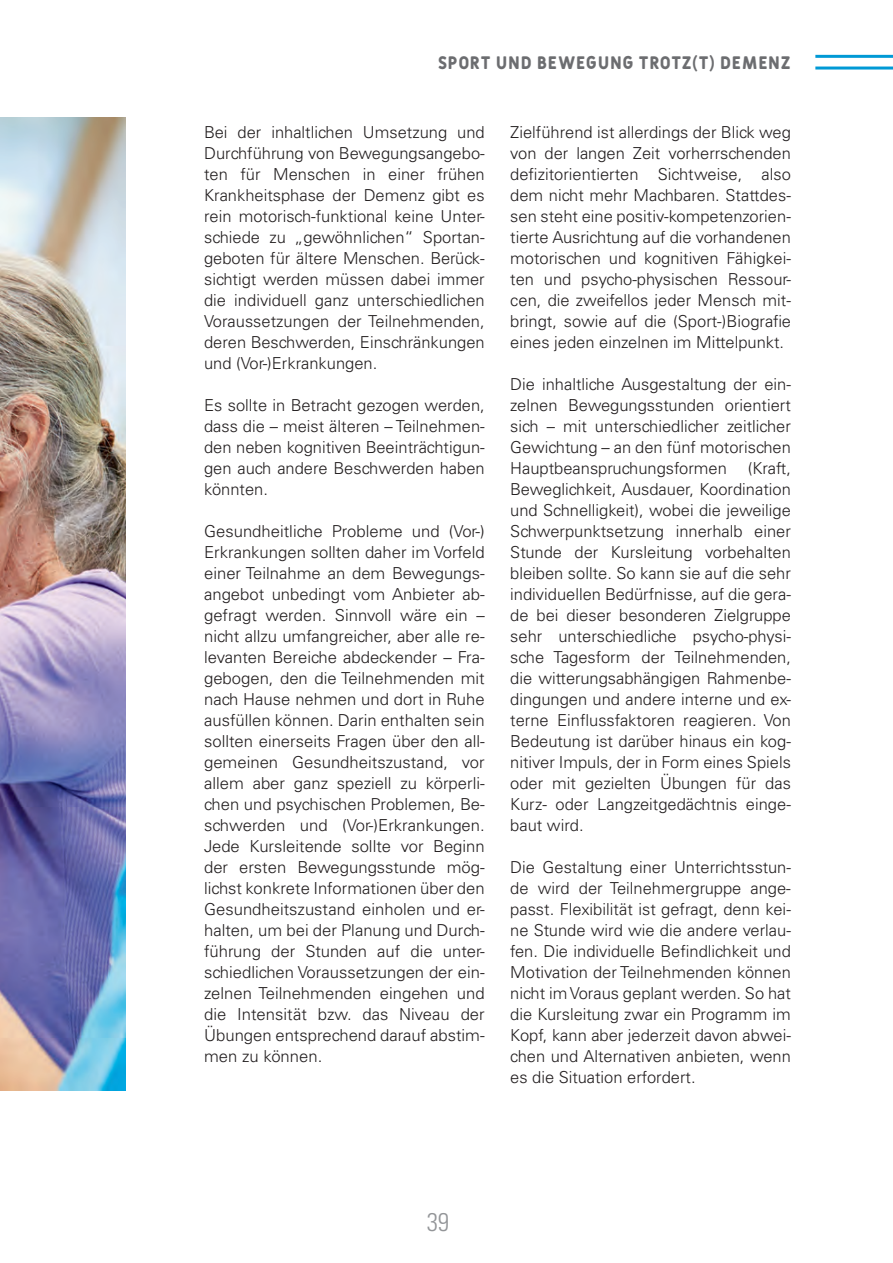
<style>
.page{position:relative;width:893px;height:1263px;background:#fff}
.page>*{position:absolute;margin:0;border:0;box-sizing:border-box;transform-origin:0 0}
.t1{font:300 condensed 25.5px "Univers LT Std";color:#939598}
.t2{font:18px "Fulbo Argenta";color:#6c6d70}
.Fließtext{font:300 16.5px/21px "Univers LT Std";color:#231f20;text-align:justify}
</style>
<div class="page">
<hr style="left:815px;top:55px;width:78px;height:3px;background:#0099d5">
<hr style="left:815px;top:67px;width:78px;height:3px;background:#0099d5">
<img style="left:0;top:117px;width:125px;height:974px">
<p class="t2" style="left:438px;top:52px;width:355px">SPORT UND BEWEGUNG TROTZ(T) DEMENZ</p>
<p class="Fließtext" style="left:204px;top:122px;width:282px">Bei der inhaltlichen Umsetzung und Durchführung von Bewegungsangebo&shy;ten für Menschen in einer frühen Krankheitsphase der Demenz gibt es rein motorisch-funktional keine Unter&shy;schiede zu „gewöhnlichen“ Sportan&shy;geboten für ältere Menschen. Berück&shy;sichtigt werden müssen dabei immer die individuell ganz unterschiedlichen Voraussetzungen der Teilnehmenden, deren Beschwerden, Einschränkungen und (Vor-)Erkrankungen.</p>
<p class="Fließtext" style="left:204px;top:395px;width:282px">Es sollte in Betracht gezogen werden, dass die – meist älteren – Teilnehmen&shy;den neben kognitiven Beeinträchtigun&shy;gen auch andere Beschwerden haben könnten.</p>
<p class="Fließtext" style="left:204px;top:521px;width:282px">Gesundheitliche Probleme und (Vor-)<br>Erkrankungen sollten daher im Vorfeld einer Teilnahme an dem Bewegungs&shy;angebot unbedingt vom Anbieter ab&shy;gefragt werden. Sinnvoll wäre ein – nicht allzu umfangreicher, aber alle re&shy;levanten Bereiche abdeckender – Fra&shy;gebogen, den die Teilnehmenden mit nach Hause nehmen und dort in Ruhe ausfüllen können. Darin enthalten sein sollten einerseits Fragen über den all&shy;gemeinen Gesundheitszustand, vor allem aber ganz speziell zu körperli&shy;chen und psychischen Problemen, Be&shy;schwerden und (Vor-)Erkrankungen.<br>Jede Kursleitende sollte vor Beginn der ersten Bewegungsstunde mög&shy;lichst konkrete Informationen über den Gesundheitszustand einholen und er&shy;halten, um bei der Planung und Durch&shy;führung der Stunden auf die unter&shy;schiedlichen Voraussetzungen der ein&shy;zelnen Teilnehmenden eingehen und die Intensität bzw. das Niveau der Übungen entsprechend darauf abstim&shy;men zu können.</p>
<p class="Fließtext" style="left:510px;top:122px;width:282px">Zielführend ist allerdings der Blick weg von der langen Zeit vorherrschenden defizitorientierten Sichtweise, also dem nicht mehr Machbaren. Stattdes&shy;sen steht eine positiv-kompetenzorien&shy;tierte Ausrichtung auf die vorhandenen motorischen und kognitiven Fähigkei&shy;ten und psycho-physischen Ressour&shy;cen, die zweifellos jeder Mensch mit&shy;bringt, sowie auf die (Sport-)Biografie eines jeden einzelnen im Mittelpunkt.</p>
<p class="Fließtext" style="left:510px;top:374px;width:282px">Die inhaltliche Ausgestaltung der ein&shy;zelnen Bewegungsstunden orientiert sich – mit unterschiedlicher zeitlicher Gewichtung – an den fünf motorischen Hauptbeanspruchungsformen</p>
<p class="Fließtext" style="left:510px;top:458px;width:282px;text-indent:237px">(Kraft, Beweglichkeit, Ausdauer, Koordination und Schnelligkeit), wobei die jeweilige Schwerpunktsetzung innerhalb einer Stunde der Kursleitung vorbehalten bleiben sollte. So kann sie auf die sehr individuellen Bedürfnisse, auf die gera&shy;de bei dieser besonderen Zielgruppe sehr unterschiedliche psycho-physi&shy;sche Tagesform der Teilnehmenden, die witterungsabhängigen Rahmenbe&shy;dingungen und andere interne und ex&shy;terne Einflussfaktoren reagieren. Von Bedeutung ist darüber hinaus ein kog&shy;nitiver Impuls, der in Form eines Spiels oder mit gezielten Übungen für das Kurz- oder Langzeitgedächtnis einge&shy;baut wird.</p>
<p class="Fließtext" style="left:510px;top:857px;width:282px">Die Gestaltung einer Unterrichtsstun&shy;de wird der Teilnehmergruppe ange&shy;passt. Flexibilität ist gefragt, denn kei&shy;ne Stunde wird wie die andere verlau&shy;fen. Die individuelle Befindlichkeit und Motivation der Teilnehmenden können nicht im Voraus geplant werden. So hat die Kursleitung zwar ein Programm im Kopf, kann aber jederzeit davon abwei&shy;chen und Alternativen anbieten, wenn es die Situation erfordert.</p>
<h1 class="t1" style="left:427px;top:1207px;width:24px">39</h1>
</div>
